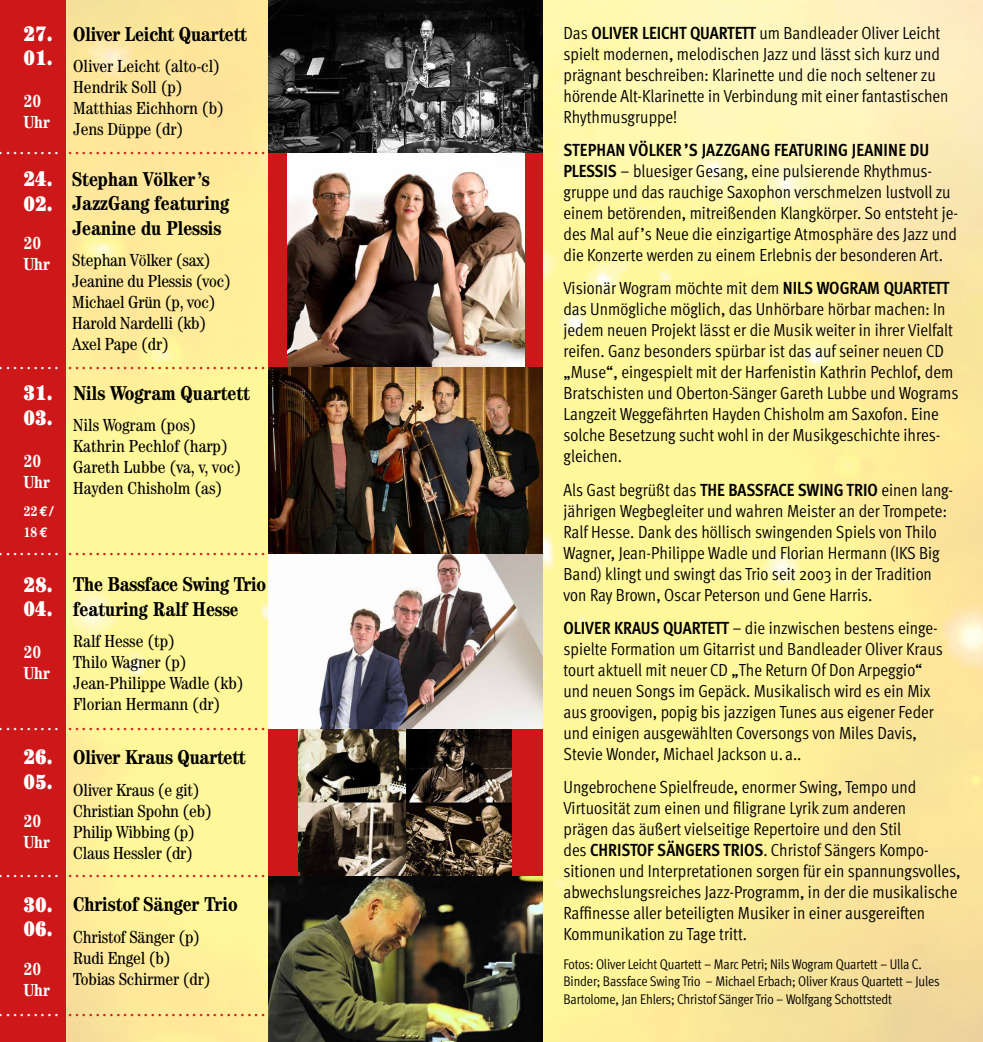
<style>
.page{position:relative;width:983px;height:1042px;background:#fff}
.page>*{position:absolute;margin:0;border:0;box-sizing:border-box;transform-origin:0 0}
.t1{font:21px "Minion Pro";color:#cd1719}
.t2{font:ultra-condensed 21px/24.5px "Century";color:#fff}
.t3{font:700 condensed 20.12px/24.5px "Century";color:#000}
.t4{font:17.5px/21px "Meta Cond Normal";color:#000}
.t5{font:condensed 17.5px/21px "Century";letter-spacing:-.01em;color:#000}
.t6{font:700 17.5px "Meta Cond";letter-spacing:.01em;color:#000}
.t7{font:700 condensed 17.5px/21px "Century";color:#fff}
.t8{font:14px/17.5px "Meta Cond Normal";letter-spacing:-.01em;color:#000}
.t9{font:700 condensed 14px/21px "Century";color:#fff}
.s1{color:#fff}
.s2{font-family:"Euro Mono";font-stretch:normal}
.s3{font-size:19.25px}
.s4{font-family:"Meta Cond";font-weight:700}
</style>
<div class="page">
<img style="left:65px;top:0;width:917px;height:1042px">
<div style="left:0;top:0;width:65px;height:1042px;background:#cd1719"></div>
<div style="left:268px;top:0;width:274px;height:1042px;background:#cd1719"></div>
<img style="left:268px;top:0;width:274px;height:153px">
<img style="left:287px;top:153px;width:237px;height:214px">
<img style="left:268px;top:368px;width:274px;height:360px">
<img style="left:298px;top:728px;width:214px;height:149px">
<img style="left:268px;top:877px;width:274px;height:165px">
<p class="t2" style="left:24px;top:21px;width:31px">27.<br>01.</p>
<p class="t7" style="left:24px;top:91px;width:28px">20<br>Uhr</p>
<p class="t3" style="left:73px;top:21px;width:175px">Oliver Leicht Quartett</p>
<p class="t5" style="left:73px;top:55px;width:152px">Oliver Leicht (alto-cl)<br>Hendrik Soll (p)<br>Matthias Eichhorn (b)<br>Jens Düppe (dr)</p>
<p class="t1" style="left:-1px;top:133px;width:268px"><span class="s1">.........</span>..............................</p>
<p class="t2" style="left:24px;top:166px;width:31px">24.<br>02.</p>
<p class="t7" style="left:24px;top:232px;width:28px">20<br>Uhr</p>
<p class="t3" style="left:72px;top:166px;width:158px">Stephan Völker’s<br>JazzGang featuring<br>Jeanine du Plessis</p>
<p class="t5" style="left:72px;top:249px;width:160px">Stephan Völker (sax)<br>Jeanine du Plessis (voc)<br>Michael Grün (p, voc)<br>Harold Nardelli (kb)<br>Axel Pape (dr)</p>
<p class="t1" style="left:-1px;top:348px;width:268px"><span class="s1">.........</span>..............................</p>
<p class="t2" style="left:24px;top:381px;width:31px">31.<br>03.</p>
<p class="t7" style="left:24px;top:450px;width:28px">20<br>Uhr</p>
<p class="t9" style="left:24px;top:500px;width:31px">22<span class="s2">E</span> /<br>18<span class="s2">E</span></p>
<p class="t3" style="left:73px;top:380px;width:178px">Nils Wogram Quartett</p>
<p class="t5" style="left:73px;top:415px;width:169px">Nils Wogram (pos)<br>Kathrin Pechlof (harp)<br>Gareth Lubbe (va, v, voc)<br>Hayden Chisholm (as)</p>
<p class="t1" style="left:-1px;top:534px;width:268px"><span class="s1">.........</span>..............................</p>
<p class="t2" style="left:24px;top:572px;width:31px">28.<br>04.</p>
<p class="t7" style="left:24px;top:641px;width:28px">20<br>Uhr</p>
<p class="t3" style="left:73px;top:572px;width:194px">The Bassface Swing Trio featuring Ralf He<span class="s3">sse</span></p>
<p class="t5" style="left:73px;top:630px;width:172px">Ralf Hesse (tp)<br>Thilo Wagner (p)<br>Jean-Philippe Wadle (kb)<br>Florian Hermann (dr)</p>
<p class="t1" style="left:-1px;top:709px;width:268px"><span class="s1">.........</span>..............................</p>
<p class="t2" style="left:24px;top:745px;width:31px">26.<br>05.</p>
<p class="t7" style="left:24px;top:810px;width:28px">20<br>Uhr</p>
<p class="t3" style="left:73px;top:744px;width:174px">Oliver Kraus Quartett</p>
<p class="t5" style="left:73px;top:779px;width:140px">Oliver Kraus (e git)<br>Christian Spohn (eb)<br>Philip Wibbing (p)<br>Claus Hessler (dr)</p>
<p class="t1" style="left:-1px;top:856px;width:268px"><span class="s1">.........</span>..............................</p>
<p class="t2" style="left:24px;top:892px;width:31px">30.<br>06.</p>
<p class="t7" style="left:24px;top:958px;width:28px">20<br>Uhr</p>
<p class="t3" style="left:73px;top:892px;width:166px">Christof Sänger Trio</p>
<p class="t5" style="left:73px;top:926px;width:139px">Christof Sänger (p)<br>Rudi Engel (b)<br>Tobias Schirmer (dr)</p>
<p class="t1" style="left:-1px;top:995px;width:268px"><span class="s1">.........</span>..............................</p>
<p class="t4" style="left:563px;top:22px;width:386px">Das <span class="s4">OLIVER LEICHT QUARTETT</span> um Bandleader Oliver Leicht spielt modernen, melodischen Jazz und lässt sich kurz und prägnant beschreiben: Klarinette und die noch seltener zu hörende Alt-Klarinette in Verbindung mit einer fantastischen Rhythmusgruppe!</p>
<p class="t6" style="left:563px;top:140px;width:367px">STEPHAN VÖLKER’S JAZZGANG FEATURING JEANINE DU</p>
<p class="t4" style="left:563px;top:160px;width:396px"><span class="s4">PLESSIS</span> – bluesiger Gesang, eine pulsierende Rhythmus&shy;gruppe und das rauchige Saxophon verschmelzen lustvoll zu einem betörenden, mitreißenden Klangkörper. So entsteht je&shy;des Mal auf’s Neue die einzigartige Atmosphäre des Jazz und die Konzerte werden zu einem Erlebnis der besonderen Art.</p>
<p class="t4" style="left:563px;top:278px;width:396px">Visionär Wogram möchte mit dem <span class="s4">NILS WOGRAM QUARTETT </span>das Unmögliche möglich, das Unhörbare hörbar machen: In jedem neuen Projekt lässt er die Musik weiter in ihrer Vielfalt reifen. Ganz besonders spürbar ist das auf seiner neuen CD „Muse“, eingespielt mit der Harfenistin Kathrin Pechlof, dem Bratschisten und Oberton-Sänger Gareth Lubbe und Wograms Langzeit Weggefährten Hayden Chisholm am Saxofon. Eine solche Besetzung sucht wohl in der Musikgeschichte ihres&shy;gleichen.</p>
<p class="t4" style="left:563px;top:479px;width:391px">Als Gast begrüßt das <span class="s4">THE BASSFACE SWING TRIO</span> einen lang&shy;jährigen Wegbegleiter und wahren Meister an der Trompete:<br>Ralf Hesse. Dank des höllisch swingenden Spiels von Thilo Wagner, Jean-Philippe Wadle und Florian Hermann (IKS Big Band) klingt und swingt das Trio seit 2003 in der Tradition von Ray Brown, Oscar Peterson und Gene Harris.</p>
<p class="t4" style="left:563px;top:617px;width:381px"><span class="s4">OLIVER KRAUS QUARTETT</span> – die inzwischen bestens einge&shy;spielte Formation um Gitarrist und Bandleader Oliver Kraus tourt aktuell mit neuer CD „The Return Of Don Arpeggio“ und neuen Songs im Gepäck. Musikalisch wird es ein Mix aus groovigen, popig bis jazzigen Tunes aus eigener Feder und einigen ausgewählten Coversongs von Miles Davis, Stevie Wonder, Michael Jackson u. a..</p>
<p class="t4" style="left:563px;top:776px;width:398px">Ungebrochene Spielfreude, enormer Swing, Tempo und Virtuosität zum einen und filigrane Lyrik zum anderen<br>prägen das äußert vielseitige Repertoire und den Stil<br>des <span class="s4">CHRISTOF SÄNGERS TRIOS</span>. Christof Sängers Kompo&shy;sitionen und Interpretationen sorgen für ein spannungsvolles, abwechslungsreiches Jazz-Programm, in der die musikalische Raffinesse aller beteiligten Musiker in einer ausgereiften Kommunikation zu Tage tritt.</p>
<p class="t8" style="left:563px;top:955px;width:377px">Fotos: Oliver Leicht Quartett – Marc Petri; Nils Wogram Quartett – Ulla C.<br>Binder; Bassface Swing Trio – Michael Erbach; Oliver Kraus Quartett – Jules<br>Bartolome, Jan Ehlers; Christof Sänger Trio – Wolfgang Schottstedt</p>
</div>
